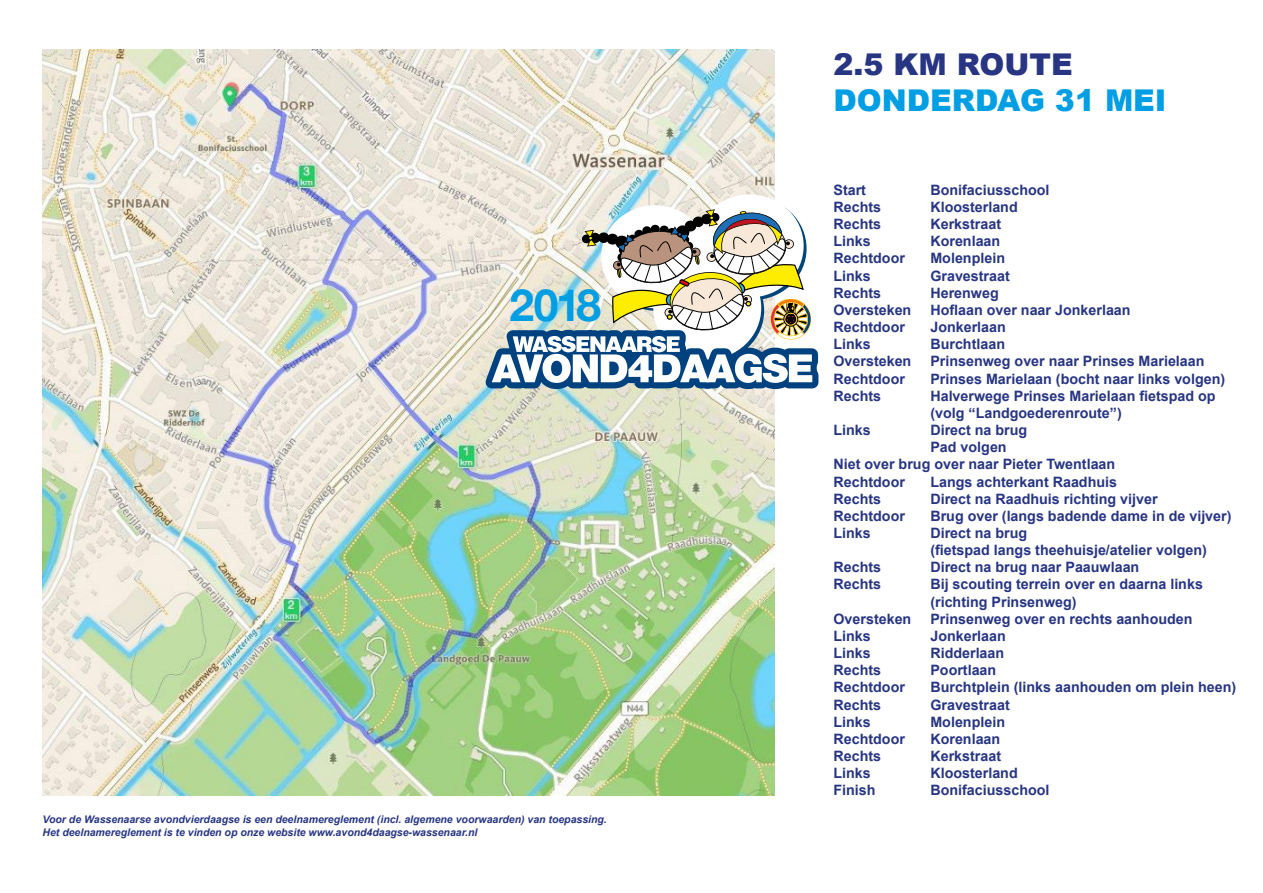
<style>
.page{position:relative;width:1263px;height:893px;background:#fff}
.page>*{position:absolute;margin:0;border:0;box-sizing:border-box;transform-origin:0 0}
.t1{font:700 44.4px "Helvetica Neue";color:#009ee3}
.t2{font:900 30px "Arial";color:#009ee3}
.t3{font:900 30px "Arial";color:#273583}
.t4{font:700 14.25px/17.1px "Arial";color:#273583}
.t5{font:italic 700 10.5px/12.6px "Arial";color:#273583}
</style>
<div class="page">
<img style="left:43px;top:50px;width:731px;height:745px">
<div style="left:696px;top:194px;width:108px;height:103px;background:#fff;border-radius:50%"></div>
<svg style="left:497px;top:398px;width:195px;height:85px;background:#d2dcc7"></svg>
<svg style="left:476px;top:209px;width:343px;height:189px"></svg>
<h1 class="t1" style="left:510px;top:278px;width:93px">2018</h1>
<p class="t5" style="left:43px;top:813px;width:566px">Voor de Wassenaarse avondvierdaagse is een deelnamereglement (incl. algemene voorwaarden) van toepassing.<br>Het deelnamereglement is te vinden op onze website www.avond4daagse-wassenaar.nl</p>
<h2 class="t3" style="left:833px;top:42px;width:241px">2.5 KM ROUTE</h2>
<h2 class="t2" style="left:833px;top:78px;width:335px">DONDERDAG 31 MEI</h2>
<p class="t4" style="left:833px;top:182px;width:34px">Start</p>
<p class="t4" style="left:930px;top:182px;width:121px">Bonifaciusschool</p>
<p class="t4" style="left:833px;top:199px;width:49px">Rechts</p>
<p class="t4" style="left:930px;top:199px;width:89px">Kloosterland</p>
<p class="t4" style="left:833px;top:216px;width:49px">Rechts</p>
<p class="t4" style="left:930px;top:216px;width:72px">Kerkstraat</p>
<p class="t4" style="left:833px;top:233px;width:39px">Links</p>
<p class="t4" style="left:930px;top:233px;width:71px">Korenlaan</p>
<p class="t4" style="left:833px;top:250px;width:73px">Rechtdoor</p>
<p class="t4" style="left:930px;top:250px;width:76px">Molenplein</p>
<p class="t4" style="left:833px;top:267px;width:39px">Links</p>
<p class="t4" style="left:930px;top:267px;width:81px">Gravestraat</p>
<p class="t4" style="left:833px;top:285px;width:49px">Rechts</p>
<p class="t4" style="left:930px;top:285px;width:70px">Herenweg</p>
<p class="t4" style="left:833px;top:302px;width:79px">Oversteken</p>
<p class="t4" style="left:930px;top:302px;width:202px">Hoflaan over naar Jonkerlaan</p>
<p class="t4" style="left:833px;top:319px;width:73px">Rechtdoor</p>
<p class="t4" style="left:930px;top:319px;width:77px">Jonkerlaan</p>
<p class="t4" style="left:833px;top:336px;width:39px">Links</p>
<p class="t4" style="left:930px;top:336px;width:76px">Burchtlaan</p>
<p class="t4" style="left:833px;top:353px;width:79px">Oversteken</p>
<p class="t4" style="left:930px;top:353px;width:276px">Prinsenweg over naar Prinses Marielaan</p>
<p class="t4" style="left:833px;top:370px;width:73px">Rechtdoor</p>
<p class="t4" style="left:930px;top:370px;width:296px">Prinses Marielaan (bocht naar links volgen)</p>
<p class="t4" style="left:833px;top:388px;width:49px">Rechts</p>
<p class="t4" style="left:930px;top:388px;width:287px">Halverwege Prinses Marielaan fietspad op (volg “Landgoederenroute”)</p>
<p class="t4" style="left:833px;top:422px;width:39px">Links</p>
<p class="t4" style="left:930px;top:422px;width:98px">Direct na brug</p>
<p class="t4" style="left:930px;top:439px;width:78px">Pad volgen</p>
<p class="t4" style="left:833px;top:456px;width:283px">Niet over brug over naar Pieter Twentlaan</p>
<p class="t4" style="left:833px;top:473px;width:73px">Rechtdoor</p>
<p class="t4" style="left:930px;top:473px;width:188px">Langs achterkant Raadhuis</p>
<p class="t4" style="left:833px;top:490px;width:49px">Rechts</p>
<p class="t4" style="left:930px;top:490px;width:229px">Direct na Raadhuis richting vijver</p>
<p class="t4" style="left:833px;top:508px;width:73px">Rechtdoor</p>
<p class="t4" style="left:930px;top:508px;width:303px">Brug over (langs badende dame in de vijver)</p>
<p class="t4" style="left:833px;top:525px;width:39px">Links</p>
<p class="t4" style="left:930px;top:525px;width:278px">Direct na brug<br>(fietspad langs theehuisje/atelier volgen)</p>
<p class="t4" style="left:833px;top:559px;width:49px">Rechts</p>
<p class="t4" style="left:930px;top:559px;width:210px">Direct na brug naar Paauwlaan</p>
<p class="t4" style="left:833px;top:576px;width:49px">Rechts</p>
<p class="t4" style="left:930px;top:576px;width:274px">Bij scouting terrein over en daarna links (richting Prinsenweg)</p>
<p class="t4" style="left:833px;top:611px;width:79px">Oversteken</p>
<p class="t4" style="left:930px;top:611px;width:264px">Prinsenweg over en rechts aanhouden</p>
<p class="t4" style="left:833px;top:628px;width:39px">Links</p>
<p class="t4" style="left:930px;top:628px;width:77px">Jonkerlaan</p>
<p class="t4" style="left:833px;top:645px;width:39px">Links</p>
<p class="t4" style="left:930px;top:645px;width:75px">Ridderlaan</p>
<p class="t4" style="left:833px;top:662px;width:49px">Rechts</p>
<p class="t4" style="left:930px;top:662px;width:67px">Poortlaan</p>
<p class="t4" style="left:833px;top:679px;width:73px">Rechtdoor</p>
<p class="t4" style="left:930px;top:679px;width:307px">Burchtplein (links aanhouden om plein heen)</p>
<p class="t4" style="left:833px;top:696px;width:49px">Rechts</p>
<p class="t4" style="left:930px;top:696px;width:81px">Gravestraat</p>
<p class="t4" style="left:833px;top:714px;width:39px">Links</p>
<p class="t4" style="left:930px;top:714px;width:76px">Molenplein</p>
<p class="t4" style="left:833px;top:731px;width:73px">Rechtdoor</p>
<p class="t4" style="left:930px;top:731px;width:71px">Korenlaan</p>
<p class="t4" style="left:833px;top:748px;width:49px">Rechts</p>
<p class="t4" style="left:930px;top:748px;width:72px">Kerkstraat</p>
<p class="t4" style="left:833px;top:765px;width:39px">Links</p>
<p class="t4" style="left:930px;top:765px;width:89px">Kloosterland</p>
<p class="t4" style="left:833px;top:782px;width:44px">Finish</p>
<p class="t4" style="left:930px;top:782px;width:121px">Bonifaciusschool</p>
</div>
